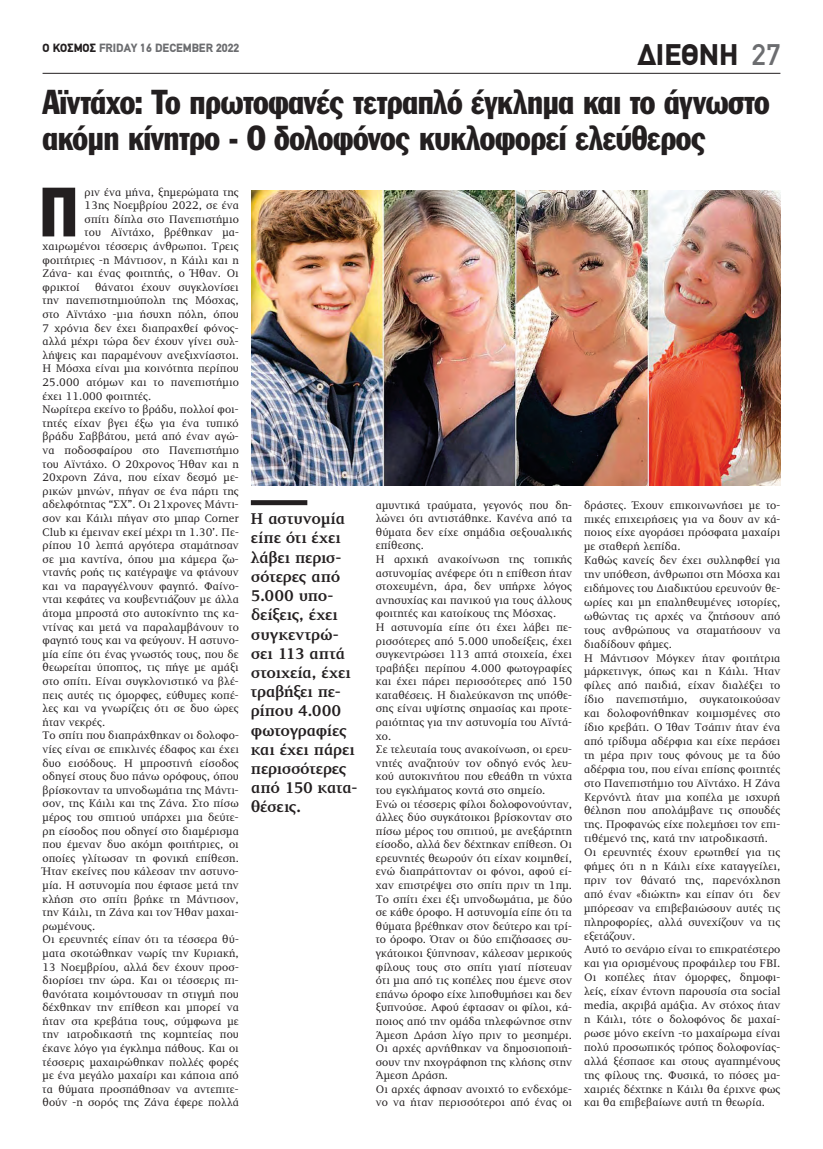
<style>
.page{position:relative;width:823px;height:1149px;background:#fff}
.page>*{position:absolute;margin:0;border:0;box-sizing:border-box;transform-origin:0 0}
.t1{font:68.4px "Franklin Gothic Greek Cond";color:#231f20}
.t2{font:34px/36px "Franklin Gothic Greek Cond";letter-spacing:-.015em;color:#231f20}
.t3{font:900 30px "PF Din Text";color:#231f20}
.t4{font:700 16px/19.2px "PF Diplomat";letter-spacing:-.01em;color:#231f20}
.t5{font:900 12px "PF Din Text";color:#6c6d70}
.t6{font:11.3px/13.6px "PF Diplomat";letter-spacing:.01em;color:#231f20}
.s1{color:#231f20}
.s2{font-weight:500;color:#6c6d70}
</style>
<div class="page">
<hr style="left:43px;top:73px;width:737px;height:1px;background:#231f20">
<div style="left:251px;top:500px;width:56px;height:5px;background:#231f20"></div>
<img style="left:251px;top:190px;width:529px;height:296px">
<p class="t5" style="left:43px;top:40px;width:198px"><span class="s1">Ο ΚΟΣΜΟΣ</span> FRIDAY 16 DECEMBER 2022</p>
<h3 class="t3" style="left:585px;top:37px;width:196px">ΔΙΑΦΗΜΙΣ <span class="s2">27</span></h3>
<h3 class="t3" style="left:637px;top:37px;width:102px">ΔΙΕΘΝΗ</h3>
<h2 class="t2" style="left:43px;top:84px;width:728px">Αϊντάχο: Το πρωτοφανές τετραπλό έγκλημα και το άγνωστο ακόμη κίνητρο - Ο δολοφόνος κυκλοφορεί ελεύθερος</h2>
<h1 class="t1" style="left:40px;top:173px;width:40px">Π</h1>
<p class="t6" style="left:85px;top:185px;width:156px">ριν ένα μήνα, ξημερώματα της</p>
<p class="t6" style="left:85px;top:199px;width:156px">13ης Νοεμβρίου 2022, σε ένα</p>
<p class="t6" style="left:85px;top:212px;width:156px">σπίτι δίπλα στο Πανεπιστήμιο</p>
<p class="t6" style="left:85px;top:226px;width:156px">του Αϊντάχο, βρέθηκαν μα-</p>
<p class="t6" style="left:43px;top:240px;width:198px">χαιρωμένοι τέσσερις άνθρωποι. Τρεις</p>
<p class="t6" style="left:43px;top:253px;width:198px">φοιτήτριες -η Μάντισον, η Κάιλι και η</p>
<p class="t6" style="left:43px;top:267px;width:198px">Ζάνα- και ένας φοιτητής, ο Ήθαν. Οι</p>
<p class="t6" style="left:43px;top:280px;width:39px">φρικτοί</p>
<p class="t6" style="left:43px;top:280px;width:198px;text-indent:52px">θάνατοι έχουν συγκλονίσει την πανεπιστημιούπολη της Μόσχας, στο Αϊντάχο -μια ήσυχη πόλη, όπου 7 χρόνια δεν έχει διαπραχθεί φόνος&shy;αλλά μέχρι τώρα δεν έχουν γίνει συλ&shy;λήψεις και παραμένουν ανεξιχνίαστοι.<br>Η Μόσχα είναι μια κοινότητα περίπου 25.000 ατόμων και το πανεπιστήμιο έχει 11.000 φοιτητές.<br>Νωρίτερα εκείνο το βράδυ, πολλοί φοι&shy;τητές είχαν βγει έξω για ένα τυπικό βράδυ Σαββάτου, μετά από έναν αγώ&shy;να ποδοσφαίρου στο Πανεπιστήμιο του Αϊντάχο. Ο 20χρονος Ήθαν και η 20χρονη Ζάνα, που είχαν δεσμό με&shy;ρικών μηνών, πήγαν σε ένα πάρτι της αδελφότητας “ΣΧ”. Οι 21χρονες Μάντι&shy;σον και Κάιλι πήγαν στο μπαρ Corner Club κι έμειναν εκεί μέχρι τη 1.30’. Πε&shy;ρίπου 10 λεπτά αργότερα σταμάτησαν σε μια καντίνα, όπου μια κάμερα ζω&shy;ντανής ροής τις κατέγραψε να φτάνουν και να παραγγέλνουν φαγητό. Φαίνο&shy;νται κεφάτες να κουβεντιάζουν με άλλα άτομα μπροστά στο αυτοκίνητο της κα&shy;ντίνας και μετά να παραλαμβάνουν το φαγητό τους και να φεύγουν. Η αστυνο&shy;μία είπε ότι ένας γνωστός τους, που δε θεωρείται ύποπτος, τις πήγε με αμάξι στο σπίτι. Είναι συγκλονιστικό να βλέ&shy;πεις αυτές τις όμορφες, εύθυμες κοπέ&shy;λες και να γνωρίζεις ότι σε δυο ώρες ήταν νεκρές.<br>Το σπίτι που διαπράχθηκαν οι δολοφο&shy;νίες είναι σε επικλινές έδαφος και έχει δυο εισόδους. Η μπροστινή είσοδος οδηγεί στους δυο πάνω ορόφους, όπου βρίσκονταν τα υπνοδωμάτια της Μάντι&shy;σον, της Κάιλι και της Ζάνα. Στο πίσω μέρος του σπιτιού υπάρχει μια δεύτε&shy;ρη είσοδος που οδηγεί στο διαμέρισμα που έμεναν δυο ακόμη φοιτήτριες, οι οποίες γλίτωσαν τη φονική επίθεση.<br>Ήταν εκείνες που κάλεσαν την αστυνο&shy;μία. Η αστυνομία που έφτασε μετά την κλήση στο σπίτι βρήκε τη Μάντισον, την Κάιλι, τη Ζάνα και τον Ήθαν μαχαι&shy;ρωμένους.<br>Οι ερευνητές είπαν ότι τα τέσσερα θύ&shy;ματα σκοτώθηκαν νωρίς την Κυριακή, 13 Νοεμβρίου, αλλά δεν έχουν προσ&shy;διορίσει την ώρα. Και οι τέσσερις πι&shy;θανότατα κοιμόντουσαν τη στιγμή που δέχθηκαν την επίθεση και μπορεί να ήταν στα κρεβάτια τους, σύμφωνα με την ιατροδικαστή της κομητείας που έκανε λόγο για έγκλημα πάθους. Και οι τέσσερις μαχαιρώθηκαν πολλές φορές με ένα μεγάλο μαχαίρι και κάποια από τα θύματα προσπάθησαν να αντεπιτε&shy;θούν -η σορός της Ζάνα έφερε πολλά</p>
<h3 class="t4" style="left:251px;top:509px;width:108px">Η αστυνομία είπε ότι έχει λάβει περισ&shy;σότερες από<br>5.000 υπο&shy;δείξεις, έχει συγκεντρώ&shy;σει 113 απτά στοιχεία, έχει τραβήξει πε&shy;ρίπου 4.000 φωτογραφίες και έχει πάρει περισσότερες από 150 κατα&shy;θέσεις.</h3>
<p class="t6" style="left:375px;top:498px;width:198px">αμυντικά τραύματα, γεγονός που δη&shy;λώνει ότι αντιστάθηκε. Κανένα από τα θύματα δεν είχε σημάδια σεξουαλικής επίθεσης.<br>Η αρχική ανακοίνωση της τοπικής αστυνομίας ανέφερε ότι η επίθεση ήταν στοχευμένη, άρα, δεν υπήρχε λόγος ανησυχίας και πανικού για τους άλλους φοιτητές και κατοίκους της Μόσχας.<br>Η αστυνομία είπε ότι έχει λάβει πε&shy;ρισσότερες από 5.000 υποδείξεις, έχει συγκεντρώσει 113 απτά στοιχεία, έχει τραβήξει περίπου 4.000 φωτογραφίες και έχει πάρει περισσότερες από 150 καταθέσεις. Η διαλεύκανση της υπόθε&shy;σης είναι υψίστης σημασίας και προτε&shy;ραιότητας για την αστυνομία του Αϊντά&shy;χο.<br>Σε τελευταία τους ανακοίνωση, οι ερευ&shy;νητές αναζητούν τον οδηγό ενός λευ&shy;κού αυτοκινήτου που εθεάθη τη νύχτα του εγκλήματος κοντά στο σημείο.<br>Ενώ οι τέσσερις φίλοι δολοφονούνταν, άλλες δύο συγκάτοικοι βρίσκονταν στο πίσω μέρος του σπιτιού, με ανεξάρτητη είσοδο, αλλά δεν δέχτηκαν επίθεση. Οι ερευνητές θεωρούν ότι είχαν κοιμηθεί, ενώ διαπράττονταν οι φόνοι, αφού εί&shy;χαν επιστρέψει στο σπίτι πριν τη 1πμ.<br>Το σπίτι έχει έξι υπνοδωμάτια, με δύο σε κάθε όροφο. Η αστυνομία είπε ότι τα θύματα βρέθηκαν στον δεύτερο και τρί&shy;το όροφο. Όταν οι δύο επιζήσασες συ&shy;γκάτοικοι ξύπνησαν, κάλεσαν μερικούς φίλους τους στο σπίτι γιατί πίστευαν ότι μια από τις κοπέλες που έμενε στον επάνω όροφο είχε λιποθυμήσει και δεν ξυπνούσε. Αφού έφτασαν οι φίλοι, κά&shy;ποιος από την ομάδα τηλεφώνησε στην Άμεση Δράση λίγο πριν το μεσημέρι.<br>Οι αρχές αρνήθηκαν να δημοσιοποιή&shy;σουν την ηχογράφηση της κλήσης στην Άμεση Δράση.<br>Οι αρχές άφησαν ανοιχτό το ενδεχόμε&shy;νο να ήταν περισσότεροι από ένας οι</p>
<p class="t6" style="left:583px;top:498px;width:198px;line-height:13.9px">δράστες. Έχουν επικοινωνήσει με το&shy;πικές επιχειρήσεις για να δουν αν κά&shy;ποιος είχε αγοράσει πρόσφατα μαχαίρι με σταθερή λεπίδα.<br>Καθώς κανείς δεν έχει συλληφθεί για την υπόθεση, άνθρωποι στη Μόσχα και ειδήμονες του Διαδικτύου ερευνούν θε&shy;ωρίες και μη επαληθευμένες ιστορίες, ωθώντας τις αρχές να ζητήσουν από τους ανθρώπους να σταματήσουν να διαδίδουν φήμες.<br>Η Μάντισον Μόγκεν ήταν φοιτήτρια μάρκετινγκ, όπως και η Κάιλι. Ήταν φίλες από παιδιά, είχαν διαλέξει το ίδιο πανεπιστήμιο, συγκατοικούσαν και δολοφονήθηκαν κοιμισμένες στο ίδιο κρεβάτι. Ο Ίθαν Τσάπιν ήταν ένα από τρίδυμα αδέρφια και είχε περάσει τη μέρα πριν τους φόνους με τα δύο αδέρφια του, που είναι επίσης φοιτητές στο Πανεπιστήμιο του Αϊντάχο. Η Ζάνα Κερνόντλ ήταν μια κοπέλα με ισχυρή θέληση που απολάμβανε τις σπουδές της. Προφανώς είχε πολεμήσει τον επι&shy;τιθέμενό της, κατά την ιατροδικαστή.<br>Οι ερευνητές έχουν ερωτηθεί για τις φήμες ότι η η Κάιλι είχε καταγγείλει, πριν τον θάνατό της, παρενόχληση από έναν «διώκτη» και είπαν ότι δεν μπόρεσαν να επιβεβαιώσουν αυτές τις πληροφορίες, αλλά συνεχίζουν να τις εξετάζουν.<br>Αυτό το σενάριο είναι το επικρατέστερο και για ορισμένους προφάιλερ του FBI.<br>Οι κοπέλες ήταν όμορφες, δημοφι&shy;λείς, είχαν έντονη παρουσία στα social media, ακριβά αμάξια. Αν στόχος ήταν η Κάιλι, τότε ο δολοφόνος δε μαχαί&shy;ρωσε μόνο εκείνη -το μαχαίρωμα είναι πολύ προσωπικός τρόπος δολοφονίας&shy;αλλά ξέσπασε και στους αγαπημένους της φίλους της. Φυσικά, το πόσες μα&shy;χαιριές δέχτηκε η Κάιλι θα έριχνε φως και θα επιβεβαίωνε αυτή τη θεωρία.</p>
</div>
